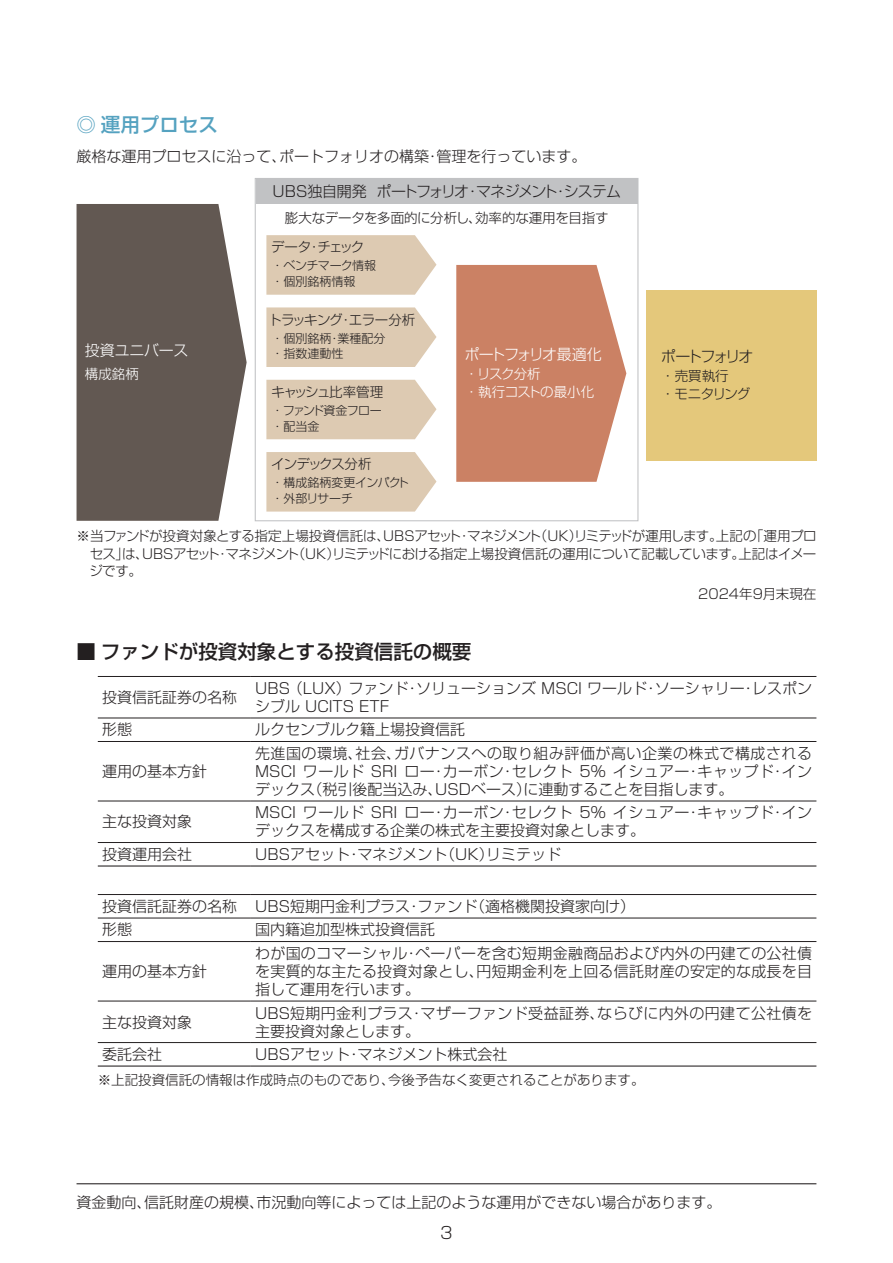
<style>
.page{position:relative;width:893px;height:1263px;background:#fff}
.page>*{position:absolute;margin:0;border:0;box-sizing:border-box;transform-origin:0 0}
.t1{font:500 19.5px "Shin Go Pro";color:#231f20}
.t2{font:500 19.5px "Shin Go Pro";color:#55a2c0}
.t3{font:300 16.5px "Shin Go Pro";color:#231f20}
.t4{font:300 15px/18px "Shin Go Pro";color:#231f20}
.t5{font:300 15px/18px "Shin Go Pro";letter-spacing:.025em;color:#231f20}
.t6{font:300 15px "Shin Go Pro";letter-spacing:-.055em;color:#231f20}
.t7{font:300 15px "Shin Go Pro";letter-spacing:-.105em;color:#fff}
.t8{font:300 15px "Shin Go Pro";letter-spacing:-.025em;color:#fff}
.t9{font:300 15px "Shin Go Pro";letter-spacing:-.135em;color:#231f20}
.t10{font:300 13.5px/17.5px "Shin Go Pro";letter-spacing:-.005em;color:#231f20;text-align:justify}
.t11{font:300 13.5px/17.5px "Shin Go Pro";letter-spacing:-.045em;color:#fff}
.t12{font:300 13.5px "Shin Go Pro";letter-spacing:-.045em;color:#231f20}
.t13{font:300 13.5px/17.5px "Shin Go Pro";letter-spacing:-.025em;color:#231f20}
.t14{font:300 13.5px "Shin Go Pro";letter-spacing:-.105em;color:#231f20}
.t15{font:300 13.5px "Shin Go Pro";letter-spacing:-.065em;color:#231f20}
.t16{font:300 13.5px "Shin Go Pro";color:#fff}
.t17{font:300 12px/15.6px "Shin Go Pro";color:#231f20}
.t18{font:300 12px/15.6px "Shin Go Pro";letter-spacing:-.02em;color:#231f20}
.t19{font:300 12px/15.6px "Shin Go Pro";letter-spacing:-.045em;color:#231f20}
</style>
<div class="page">
<hr style="left:77px;top:1183px;width:739px;height:1px;background:#231f20">
<div style="left:256px;top:178px;width:382px;height:26px;background:#c1c2c4"></div>
<svg style="left:77px;top:204px;width:170px;height:317px;background:#6f6660"></svg>
<div style="left:646px;top:290px;width:170px;height:170px;background:#e4c87b"></div>
<svg style="left:456px;top:265px;width:170px;height:217px;background:#cf8c71"></svg>
<svg style="left:266px;top:235px;width:170px;height:60px;background:#dfcdb7"></svg>
<svg style="left:266px;top:307px;width:170px;height:60px;background:#dfcdb7"></svg>
<svg style="left:266px;top:380px;width:170px;height:59px;background:#dfcdb6"></svg>
<svg style="left:266px;top:452px;width:170px;height:60px;background:#dfcdb7"></svg>
<hr style="left:98px;top:676px;width:153px;height:1px;background:#231f20">
<hr style="left:251px;top:676px;width:565px;height:1px;background:#231f20">
<hr style="left:98px;top:718px;width:153px;height:1px;background:#231f20">
<hr style="left:251px;top:718px;width:565px;height:1px;background:#231f20">
<hr style="left:98px;top:741px;width:153px;height:1px;background:#231f20">
<hr style="left:251px;top:741px;width:565px;height:1px;background:#231f20">
<hr style="left:98px;top:801px;width:153px;height:1px;background:#231f20">
<hr style="left:251px;top:801px;width:565px;height:1px;background:#231f20">
<hr style="left:98px;top:842px;width:153px;height:1px;background:#231f20">
<hr style="left:251px;top:842px;width:565px;height:1px;background:#231f20">
<hr style="left:98px;top:865px;width:153px;height:1px;background:#231f20">
<hr style="left:251px;top:865px;width:565px;height:1px;background:#231f20">
<hr style="left:98px;top:894px;width:153px;height:1px;background:#231f20">
<hr style="left:251px;top:894px;width:565px;height:1px;background:#231f20">
<hr style="left:98px;top:918px;width:153px;height:1px;background:#231f20">
<hr style="left:251px;top:918px;width:565px;height:1px;background:#231f20">
<hr style="left:98px;top:941px;width:153px;height:1px;background:#231f20">
<hr style="left:251px;top:941px;width:565px;height:1px;background:#231f20">
<hr style="left:98px;top:1001px;width:153px;height:1px;background:#231f20">
<hr style="left:251px;top:1001px;width:565px;height:1px;background:#231f20">
<hr style="left:98px;top:1042px;width:153px;height:1px;background:#231f20">
<hr style="left:251px;top:1042px;width:565px;height:1px;background:#231f20">
<hr style="left:98px;top:1065px;width:153px;height:1px;background:#231f20">
<hr style="left:251px;top:1065px;width:565px;height:1px;background:#231f20">
<h1 class="t2" style="left:77px;top:109px;width:143px">◎ 運用プロセス</h1>
<p class="t4" style="left:77px;top:145px;width:511px">厳格な運用プロセスに沿って、ポートフォリオの構築・管理を行っています。</p>
<p class="t6" style="left:272px;top:179px;width:350px">UBS独自開発 ポートフォリオ・マネジメント・システム</p>
<p class="t10" style="left:285px;top:208px;width:325px">膨大なデータを多面的に分析し、効率的な運用を目指す</p>
<p class="t10" style="left:271px;top:237px;width:94px">データ･チェック</p>
<p class="t17" style="left:272px;top:257px;width:106px">・ベンチマーク情報・個別銘柄情報</p>
<p class="t8" style="left:85px;top:338px;width:105px">投資ユニバース</p>
<p class="t16" style="left:85px;top:363px;width:55px">構成銘柄</p>
<p class="t12" style="left:268px;top:309px;width:148px">トラッキング･エラー分析</p>
<p class="t17" style="left:272px;top:329px;width:115px">・個別銘柄・業種配分・指数連動性</p>
<p class="t14" style="left:271px;top:381px;width:113px">キャッシュ比率管理</p>
<p class="t19" style="left:272px;top:401px;width:112px">・ファンド資金フロー・配当金</p>
<p class="t15" style="left:271px;top:453px;width:102px">インデックス分析</p>
<p class="t18" style="left:272px;top:473px;width:139px">・構成銘柄変更インパクト・外部リサーチ</p>
<p class="t7" style="left:464px;top:341px;width:139px">ポートフォリオ最適化</p>
<p class="t11" style="left:465px;top:364px;width:131px">・リスク分析<br>・執行コストの最小化</p>
<p class="t9" style="left:661px;top:344px;width:94px">ポートフォリオ</p>
<p class="t13" style="left:661px;top:366px;width:90px">・売買執行<br>・モニタリング</p>
<p class="t10" style="left:90px;top:526px;width:729px;text-indent:-13px">※当ファンドが投資対象とする指定上場投資信託は、UBSアセット・マネジメント（UK）リミテッドが運用します。上記の「運用プロセス」は、UBSアセット・マネジメント（UK）リミテッドにおける指定上場投資信託の運用について記載しています。上記はイメージです。</p>
<p class="t10" style="left:698px;top:584px;width:120px">2024年9月末現在</p>
<h1 class="t1" style="left:77px;top:636px;width:396px">■ ファンドが投資対象とする投資信託の概要</h1>
<p class="t4" style="left:102px;top:686px;width:137px">投資信託証券の名称</p>
<p class="t4" style="left:255px;top:677px;width:559px">UBS （LUX）ファンド・ソリューションズ MSCI ワールド・ソーシャリー・レスポンシブル UCITS ETF</p>
<p class="t4" style="left:102px;top:719px;width:31px">形態</p>
<p class="t4" style="left:255px;top:719px;width:211px">ルクセンブルク籍上場投資信託</p>
<p class="t4" style="left:102px;top:760px;width:106px">運用の基本方針</p>
<p class="t4" style="left:255px;top:742px;width:559px;text-align:justify">先進国の環境、社会、ガバナンスへの取り組み評価が高い企業の株式で構成されるMSCI ワールド SRI ロー・カーボン・セレクト 5％ イシュアー・キャップド・インデックス（税引後配当込み、USDベース）に連動することを目指します。</p>
<p class="t4" style="left:102px;top:811px;width:92px">主な投資対象</p>
<p class="t4" style="left:255px;top:802px;width:559px">MSCI ワールド SRI ロー・カーボン・セレクト 5％ イシュアー・キャップド・インデックスを構成する企業の株式を主要投資対象とします。</p>
<p class="t4" style="left:102px;top:843px;width:92px">投資運用会社</p>
<p class="t4" style="left:255px;top:843px;width:308px">UBSアセット・マネジメント（UK）リミテッド</p>
<p class="t4" style="left:102px;top:893px;width:535px;line-height:23.5px">投資信託証券の名称 UBS短期円金利プラス・ファンド（適格機関投資家向け）形態</p>
<p class="t4" style="left:255px;top:919px;width:182px">国内籍追加型株式投資信託</p>
<p class="t4" style="left:102px;top:960px;width:106px">運用の基本方針</p>
<p class="t4" style="left:255px;top:942px;width:558px;text-align:justify">わが国のコマーシャル・ペーパーを含む短期金融商品および内外の円建ての公社債を実質的な主たる投資対象とし、円短期金利を上回る信託財産の安定的な成長を目指して運用を行います。</p>
<p class="t4" style="left:102px;top:1011px;width:91px">主な投資対象</p>
<p class="t5" style="left:255px;top:1002px;width:558px">UBS短期円金利プラス・マザーファンド受益証券、ならびに内外の円建て公社債を主要投資対象とします。</p>
<p class="t4" style="left:102px;top:1043px;width:61px">委託会社</p>
<p class="t4" style="left:255px;top:1043px;width:254px">UBSアセット・マネジメント株式会社</p>
<p class="t10" style="left:98px;top:1069px;width:548px">※上記投資信託の情報は作成時点のものであり、今後予告なく変更されることがあります。</p>
<p class="t4" style="left:77px;top:1191px;width:646px">資金動向、信託財産の規模、市況動向等によっては上記のような運用ができない場合があります。</p>
<p class="t3" style="left:440px;top:1219px;width:14px">3</p>
</div>
